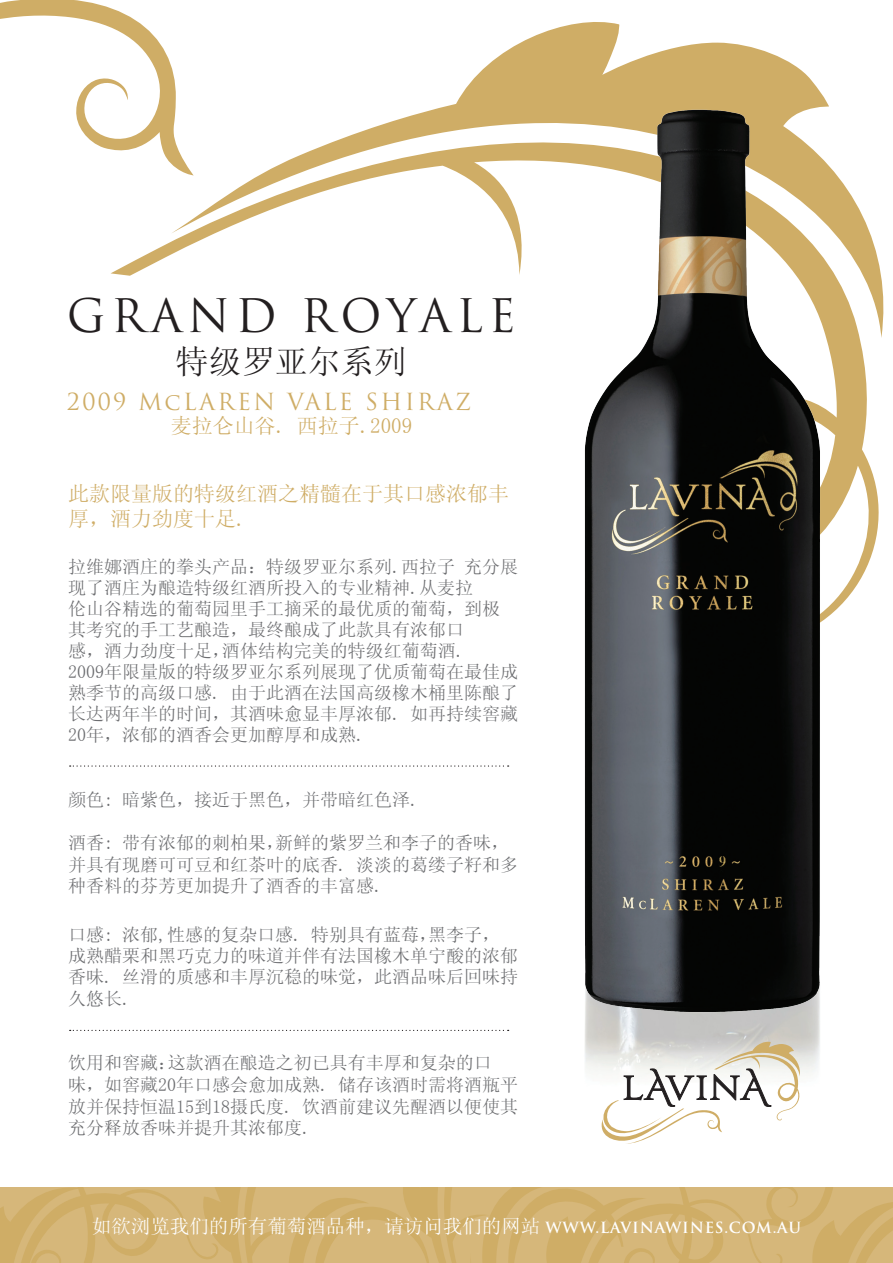
<style>
.page{position:relative;width:893px;height:1263px;background:#fff}
.page>*{position:absolute;margin:0;border:0;box-sizing:border-box;transform-origin:0 0}
.t1{font:45px "Trajan Pro";letter-spacing:.12em;color:#231f20}
.t2{font:33px "Sim Sun";color:#231f20}
.t3{font:22.95px "Trajan Pro";letter-spacing:.1em;color:#cfad66}
.t4{font:21px/25.2px "Sim Sun";color:#cfad66}
.t5{font:19.5px "Sim Sun";color:#fff}
.t6{font:18px/21.1px "Sim Sun";color:#6c6d70}
.s1{font-family:"Trajan Pro";font-weight:700;font-size:15px}
</style>
<div class="page">
<svg style="left:194px;top:22px;width:690px;height:316px"></svg>
<svg style="left:0;top:0;width:194px;height:269px"></svg>
<svg style="left:70px;top:1030px;width:439px;height:1px"></svg>
<svg style="left:70px;top:765px;width:439px;height:2px"></svg>
<svg style="left:0;top:1187px;width:893px;height:76px;background:#d3b372"></svg>
<svg style="left:597px;top:1060px;width:205px;height:84px"></svg>
<img style="left:542px;top:87px;width:321px;height:973px">
<h1 class="t1" style="left:67px;top:287px;width:450px">GRAND ROYALE</h1>
<h2 class="t2" style="left:176px;top:344px;width:232px">特级罗亚尔系列</h2>
<p class="t3" style="left:67px;top:387px;width:405px">2009 McLAREN VALE SHIRAZ</p>
<p class="t4" style="left:171px;top:413px;width:243px">麦拉仑山谷. 西拉子.2009</p>
<p class="t4" style="left:68px;top:481px;width:443px">此款限量版的特级红酒之精髓在于其口感浓郁丰厚，酒力劲度十足.</p>
<p class="t6" style="left:68px;top:555px;width:452px">拉维娜酒庄的拳头产品：特级罗亚尔系列.西拉子 充分展现了酒庄为酿造特级红酒所投入的专业精神.从麦拉<br>伦山谷精选的葡萄园里手工摘采的最优质的葡萄，到极其考究的手工艺酿造，最终酿成了此款具有浓郁口<br>感，酒力劲度十足，酒体结构完美的特级红葡萄酒.<br>2009年限量版的特级罗亚尔系列展现了优质葡萄在最佳成熟季节的高级口感. 由于此酒在法国高级橡木桶里陈酿了长达两年半的时间，其酒味愈显丰厚浓郁. 如再持续窖藏<br>20年，浓郁的酒香会更加醇厚和成熟.</p>
<p class="t6" style="left:68px;top:789px;width:353px">颜色: 暗紫色，接近于黑色，并带暗红色泽.</p>
<p class="t6" style="left:68px;top:832px;width:452px;line-height:21.6px">酒香: 带有浓郁的刺柏果，新鲜的紫罗兰和李子的香味，并具有现磨可可豆和红茶叶的底香. 淡淡的葛缕子籽和多种香料的芬芳更加提升了酒香的丰富感.</p>
<p class="t6" style="left:68px;top:924px;width:452px">口感: 浓郁,性感的复杂口感. 特别具有蓝莓，黑李子，成熟醋栗和黑巧克力的味道并伴有法国橡木单宁酸的浓郁香味. 丝滑的质感和丰厚沉稳的味觉，此酒品味后回味持久悠长.</p>
<p class="t6" style="left:68px;top:1052px;width:452px;line-height:21.6px">饮用和窖藏：这款酒在酿造之初已具有丰厚和复杂的口<br>味，如窖藏20年口感会愈加成熟. 储存该酒时需将酒瓶平放并保持恒温15到18摄氏度. 饮酒前建议先醒酒以便使其充分释放香味并提升其浓郁度.</p>
<p class="t5" style="left:92px;top:1216px;width:711px">如欲浏览我们的所有葡萄酒品种，请访问我们的网站 <span class="s1">WWW.LAVINAWINES.COM.AU</span></p>
</div>
